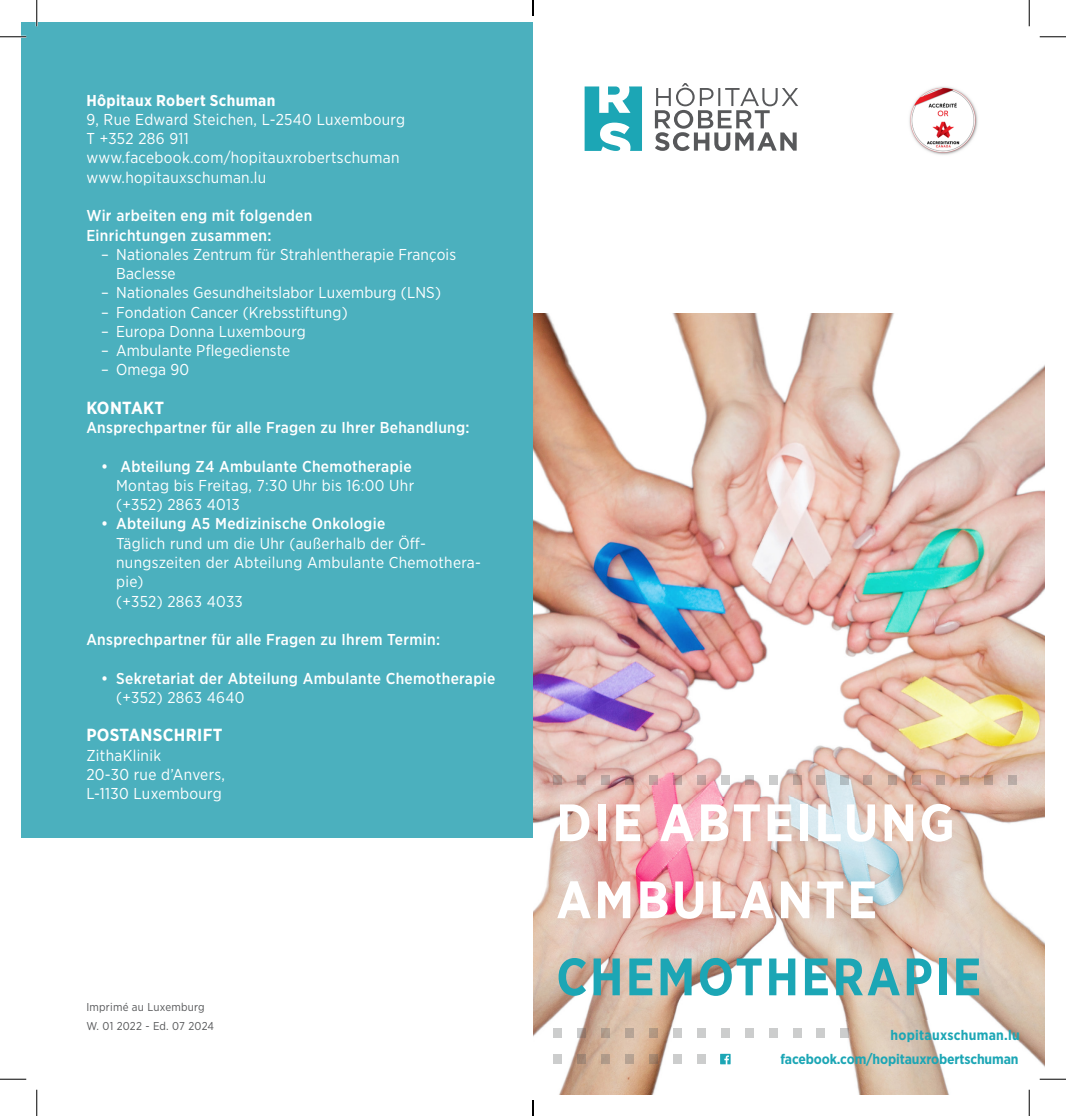
<style>
.page{position:relative;width:1066px;height:1116px;background:#fff}
.page>*{position:absolute;margin:0;border:0;box-sizing:border-box;transform-origin:0 0}
._00_Headline_Flyer{font:700 52.5px "Gotham Narrow";letter-spacing:.05em;color:#fff}
._00_Headline_Flyer-2{font:700 52.5px "Gotham Narrow";letter-spacing:.05em;color:#1ca6b5;scale:.96 1}
._02_body_white{font:700 17.5px "Gotham Narrow";letter-spacing:.02em;color:#fff}
._02_body_white-2{font:15.75px/19.2px "Gotham Narrow";letter-spacing:.015em;color:#fff}
._02_body_white-3{font:500 15.75px/19.2px "Gotham Narrow";letter-spacing:.02em;color:#fff}
._02_body_white-4{font:700 15.75px "Gotham Narrow";letter-spacing:.02em;color:#fff}
._03_body{font:700 14px "Gotham Narrow";letter-spacing:-.01em;color:#1ca6b5}
._03_body-2{font:700 14px "Gotham Narrow";letter-spacing:.02em;color:#1ca6b5}
.t1{font:11.38px "Gotham Narrow";letter-spacing:.02em;color:#57585a}
.s1{font-weight:500}
.s2{font-weight:400}
</style>
<div class="page">
<div style="left:22px;top:22px;width:511px;height:815px;background:#4bb0be"></div>
<img style="left:533px;top:314px;width:511px;height:779px">
<div style="left:553px;top:1028px;width:9px;height:9px;background:#cccdcd"></div>
<div style="left:553px;top:1054px;width:9px;height:9px;background:#cccdcd"></div>
<svg style="left:553px;top:774px;width:9px;height:10px"></svg>
<svg style="left:577px;top:1028px;width:9px;height:9px"></svg>
<div style="left:577px;top:1054px;width:9px;height:9px;background:#9f8271"></div>
<div style="left:601px;top:1028px;width:9px;height:9px;background:#b09d8d"></div>
<svg style="left:577px;top:774px;width:9px;height:10px"></svg>
<div style="left:601px;top:1054px;width:9px;height:9px;background:#b09989"></div>
<div style="left:625px;top:1028px;width:9px;height:9px;background:#b7a496"></div>
<div style="left:625px;top:1054px;width:9px;height:9px;background:#b7a394"></div>
<div style="left:601px;top:774px;width:9px;height:10px;background:#bca7a5"></div>
<div style="left:649px;top:1028px;width:9px;height:9px;background:#b29782"></div>
<div style="left:673px;top:1028px;width:9px;height:9px;background:#cccdcd"></div>
<svg style="left:649px;top:1054px;width:9px;height:9px"></svg>
<div style="left:673px;top:1054px;width:9px;height:9px;background:#cccdcd"></div>
<svg style="left:625px;top:774px;width:9px;height:10px"></svg>
<div style="left:697px;top:1028px;width:9px;height:9px;background:#cccdcd"></div>
<div style="left:721px;top:1028px;width:9px;height:9px;background:#cccdcd"></div>
<div style="left:697px;top:1054px;width:9px;height:9px;background:#cccdcd"></div>
<div style="left:745px;top:1028px;width:9px;height:9px;background:#cccdcd"></div>
<svg style="left:649px;top:774px;width:9px;height:10px"></svg>
<div style="left:769px;top:1028px;width:9px;height:9px;background:#cccdcd"></div>
<svg style="left:673px;top:774px;width:9px;height:10px"></svg>
<div style="left:793px;top:1028px;width:9px;height:9px;background:#cccdcd"></div>
<div style="left:816px;top:1028px;width:9px;height:9px;background:#cccdcd"></div>
<div style="left:1008px;top:774px;width:8px;height:10px;background:#b9aaa5"></div>
<div style="left:840px;top:1028px;width:8px;height:9px;background:#cccdcd"></div>
<div style="left:697px;top:774px;width:9px;height:10px;background:#c3a4a2"></div>
<div style="left:721px;top:774px;width:9px;height:10px;background:#cccdcd"></div>
<svg style="left:984px;top:774px;width:8px;height:10px"></svg>
<svg style="left:745px;top:774px;width:9px;height:10px"></svg>
<svg style="left:960px;top:774px;width:8px;height:10px"></svg>
<div style="left:769px;top:774px;width:9px;height:10px;background:#cccdcd"></div>
<div style="left:936px;top:774px;width:8px;height:10px;background:#b99c93"></div>
<svg style="left:912px;top:774px;width:9px;height:10px"></svg>
<svg style="left:793px;top:774px;width:9px;height:10px"></svg>
<svg style="left:888px;top:774px;width:8px;height:10px"></svg>
<div style="left:863px;top:774px;width:8px;height:10px;background:#bb9c91"></div>
<svg style="left:840px;top:774px;width:8px;height:10px"></svg>
<div style="left:816px;top:774px;width:9px;height:10px;background:#beaaa3"></div>
<svg style="left:584px;top:86px;width:58px;height:65px"></svg>
<svg style="left:655px;top:83px;width:143px;height:68px"></svg>
<svg style="left:720px;top:1053px;width:10px;height:11px"></svg>
<img style="left:550px;top:797px;width:479px;height:222px">
<img style="left:909px;top:86px;width:69px;height:69px">
<hr style="left:0;top:36px;width:26px;height:2px;background:#fff">
<hr style="left:1039px;top:1077px;width:27px;height:3px;background:#fff">
<hr style="left:36px;top:0;width:2px;height:26px;background:#fff">
<hr style="left:1028px;top:1089px;width:2px;height:26px;background:#fff">
<svg style="left:0;top:36px;width:26px;height:1px"></svg>
<svg style="left:1039px;top:36px;width:27px;height:1px"></svg>
<svg style="left:0;top:1078px;width:26px;height:1px"></svg>
<svg style="left:1039px;top:1078px;width:27px;height:1px"></svg>
<svg style="left:36px;top:0;width:1px;height:26px"></svg>
<svg style="left:36px;top:1089px;width:1px;height:26px"></svg>
<svg style="left:1029px;top:0;width:1px;height:26px"></svg>
<svg style="left:1029px;top:1089px;width:1px;height:26px"></svg>
<svg style="left:532px;top:0;width:2px;height:16px"></svg>
<svg style="left:532px;top:1100px;width:2px;height:15px"></svg>
<p class="_02_body_white-4" style="left:86px;top:90px;width:190px">Hôpitaux Robert Schuman</p>
<p class="_02_body_white-2" style="left:86px;top:109px;width:320px">9, Rue Edward Steichen, L-2540 Luxembourg</p>
<p class="_02_body_white-2" style="left:86px;top:129px;width:104px">T +352 286 911</p>
<p class="_02_body_white-2" style="left:86px;top:148px;width:314px">www.facebook.com/hopitauxrobertschuman</p>
<p class="_02_body_white-2" style="left:86px;top:167px;width:181px">www.hopitauxschuman.lu</p>
<p class="_02_body_white-3" style="left:86px;top:206px;width:227px">Wir arbeiten eng mit folgenden<br>Einrichtungen zusammen:</p>
<p class="_02_body_white-2" style="left:116px;top:244px;width:341px;text-indent:-15px">– Nationales Zentrum für Strahlentherapie François<br>Baclesse</p>
<p class="_02_body_white-2" style="left:101px;top:283px;width:341px">– Nationales Gesundheitslabor Luxemburg (LNS)</p>
<p class="_02_body_white-2" style="left:101px;top:302px;width:248px">– Fondation Cancer (Krebsstiftung)</p>
<p class="_02_body_white-2" style="left:101px;top:321px;width:206px">– Europa Donna Luxembourg</p>
<p class="_02_body_white-2" style="left:101px;top:340px;width:190px">– Ambulante Pflegedienste</p>
<p class="_02_body_white-2" style="left:101px;top:360px;width:89px">– Omega 90</p>
<p class="_02_body_white" style="left:86px;top:396px;width:79px">KONTAKT</p>
<p class="_02_body_white-3" style="left:86px;top:417px;width:385px">Ansprechpartner für alle Fragen zu Ihrer Behandlung:</p>
<p class="_02_body_white-2" style="left:116px;top:456px;width:299px;text-indent:-15px"><span class="s1">• Abteilung Z4 Ambulante Chemotherapie<br></span>Montag bis Freitag, 7:30 Uhr bis 16:00 Uhr (+352) 2863 4013</p>
<p class="_02_body_white-2" style="left:116px;top:514px;width:366px;text-indent:-15px"><span class="s1">• Abteilung A5 Medizinische Onkologie<br></span>Täglich rund um die Uhr (außerhalb der Öff&shy;nungszeiten der Abteilung Ambulante Chemothera&shy;pie)<br>(+352) 2863 4033</p>
<p class="_02_body_white-3" style="left:86px;top:629px;width:355px">Ansprechpartner für alle Fragen zu Ihrem Termin:</p>
<p class="_02_body_white-3" style="left:116px;top:668px;width:381px;text-indent:-15px">• Sekretariat der Abteilung Ambulante Chemotherapie <span class="s2">(+352) 2863 4640</span></p>
<p class="_02_body_white" style="left:86px;top:723px;width:137px">POSTANSCHRIFT</p>
<p class="_02_body_white-2" style="left:86px;top:745px;width:76px">ZithaKlinik</p>
<p class="_02_body_white-2" style="left:86px;top:764px;width:140px">20-30 rue d’Anvers,</p>
<p class="_02_body_white-2" style="left:86px;top:783px;width:137px">L-1130 Luxembourg</p>
<p class="t1" style="left:86px;top:999px;width:120px">Imprimé au Luxemburg</p>
<p class="t1" style="left:86px;top:1019px;width:129px">W. 01 2022 - Ed. 07 2024</p>
<p class="_00_Headline_Flyer" style="left:556px;top:788px;width:400px">DIE ABTEILUNG</p>
<p class="_00_Headline_Flyer" style="left:556px;top:865px;width:322px">AMBULANTE</p>
<p class="_00_Headline_Flyer-2" style="left:556px;top:942px;width:444px">CHEMOTHERAPIE</p>
<p class="_03_body-2" style="left:890px;top:1025px;width:131px">hopitauxschuman.lu</p>
<p class="_03_body" style="left:780px;top:1050px;width:239px">facebook.com/hopitauxrobertschuman</p>
</div>
